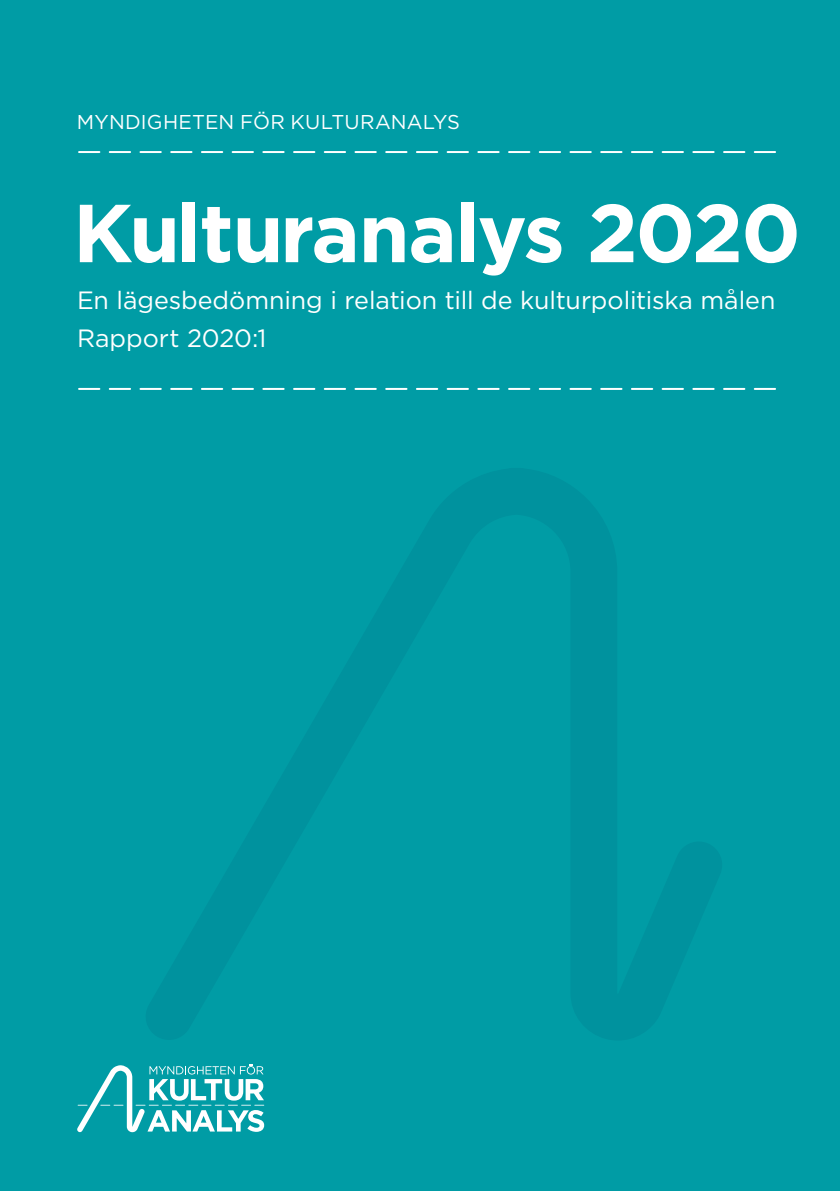
<style>
.page{position:relative;width:840px;height:1191px;background:#fff}
.page>*{position:absolute;margin:0;border:0;box-sizing:border-box;transform-origin:0 0}
.t1{font:700 82px "Gotham";letter-spacing:-.03em;color:#fff}
.t2{font:25px/38px "Gotham";letter-spacing:-.005em;color:#fff}
.t3{font:20px "Gotham";letter-spacing:.01em;color:#fff}
</style>
<div class="page">
<div style="left:0;top:0;width:839px;height:1191px;background:#009ca5"></div>
<svg style="left:79px;top:388px;width:695px;height:2px"></svg>
<svg style="left:79px;top:151px;width:695px;height:2px"></svg>
<svg style="left:77px;top:1064px;width:187px;height:68px"></svg>
<p class="t3" style="left:77px;top:110px;width:384px">MYNDIGHETEN FÖR KULTURANALYS</p>
<h1 class="t1" style="left:73px;top:186px;width:729px">Kulturanalys 2020</h1>
<h2 class="t2" style="left:77px;top:281px;width:699px">En lägesbedömning i relation till de kulturpolitiska målen<br>Rapport 2020:1</h2>
</div>
